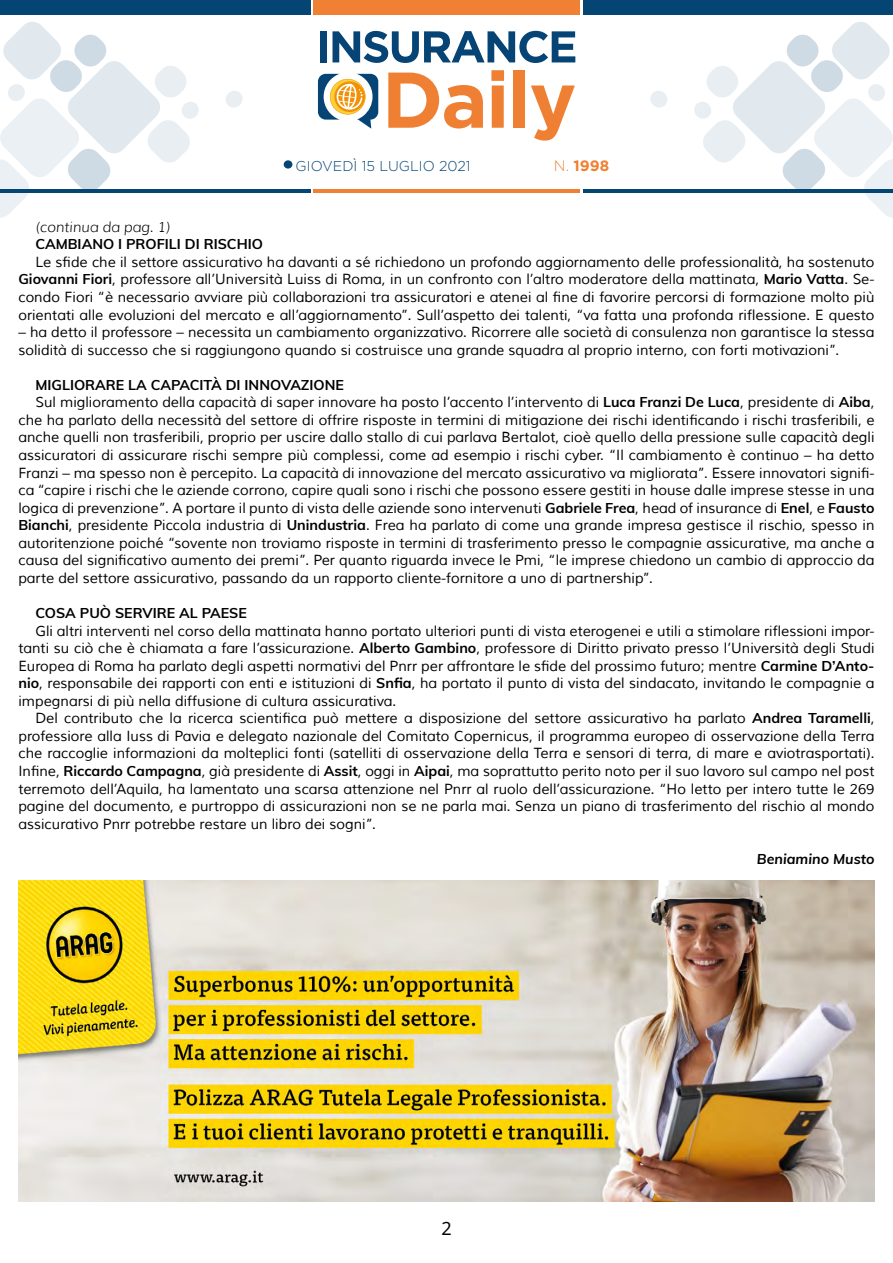
<style>
.page{position:relative;width:893px;height:1263px;background:#fff}
.page>*{position:absolute;margin:0;border:0;box-sizing:border-box;transform-origin:0 0}
.t1{font:18px "Noto Sans";color:#000}
.t2{font:700 15px "Gotham";color:#f08033}
.t3{font:14.25px/17.5px "Muli";color:#000;text-align:justify}
.t4{font:700 14.25px "Muli";color:#000}
.t5{font:300 14.25px "Gotham";color:#054573}
.t6{font:italic 300 14.25px "Muli";color:#000}
.t7{font:italic 700 14.25px "Muli";color:#000}
.s1{font-weight:300}
.s2{font-weight:700}
</style>
<div class="page">
<div style="left:583px;top:0;width:310px;height:15px;background:#054573"></div>
<div style="left:314px;top:0;width:266px;height:15px;background:#f08033"></div>
<hr style="left:583px;top:189px;width:310px;height:3px;background:#054573">
<hr style="left:314px;top:189px;width:266px;height:3px;background:#f08033">
<svg style="left:650px;top:91px;width:17px;height:17px"></svg>
<svg style="left:226px;top:91px;width:17px;height:17px"></svg>
<svg style="left:693px;top:22px;width:200px;height:196px"></svg>
<svg style="left:0;top:22px;width:200px;height:196px"></svg>
<svg style="left:318px;top:74px;width:60px;height:55px"></svg>
<svg style="left:388px;top:73px;width:95px;height:56px"></svg>
<svg style="left:491px;top:70px;width:13px;height:58px"></svg>
<div style="left:513px;top:70px;width:12px;height:58px;background:#ef7f32"></div>
<svg style="left:531px;top:85px;width:44px;height:56px"></svg>
<div style="left:320px;top:31px;width:7px;height:31px;background:#054474"></div>
<svg style="left:332px;top:31px;width:243px;height:32px"></svg>
<hr style="left:0;top:189px;width:310px;height:3px;background:#054573">
<div style="left:0;top:0;width:310px;height:15px;background:#054573"></div>
<div style="left:284px;top:160px;width:8px;height:9px;background:#054573;border-radius:50%"></div>
<img style="left:18px;top:880px;width:856px;height:321px">
<p class="t5" style="left:296px;top:158px;width:177px">GIOVEDÌ 15 LUGLIO 2021</p>
<p class="t2" style="left:554px;top:157px;width:57px"><span class="s1">N.</span> 1998</p>
<p class="t6" style="left:35px;top:218px;width:136px">(continua da pag. 1)</p>
<p class="t4" style="left:35px;top:234px;width:229px">CAMBIANO I PROFILI DI RISCHIO</p>
<p class="t3" style="left:18px;top:253px;width:858px;text-indent:17px">Le sfide che il settore assicurativo ha davanti a sé richiedono un profondo aggiornamento delle professionalità, ha sostenuto <span class="s2">Giovanni Fiori</span>, professore all’Università Luiss di Roma, in un confronto con l’altro moderatore della mattinata, <span class="s2">Mario Vatta</span>. Se&shy;condo Fiori “è necessario avviare più collaborazioni tra assicuratori e atenei al fine di favorire percorsi di formazione molto più orientati alle evoluzioni del mercato e all’aggiornamento”. Sull’aspetto dei talenti, “va fatta una profonda riflessione. E questo</p>
<p class="t3" style="left:18px;top:324px;width:858px">– ha detto il professore – necessita un cambiamento organizzativo. Ricorrere alle società di consulenza non garantisce la stessa solidità di successo che si raggiungono quando si costruisce una grande squadra al proprio interno, con forti motivazioni”.</p>
<p class="t4" style="left:35px;top:374px;width:310px">MIGLIORARE LA CAPACITÀ DI INNOVAZIONE</p>
<p class="t3" style="left:35px;top:394px;width:841px">Sul miglioramento della capacità di saper innovare ha posto l’accento l’intervento di <span class="s2">Luca Franzi De Luca</span>, presidente di <span class="s2">Aiba</span>,</p>
<p class="t3" style="left:18px;top:411px;width:858px">che ha parlato della necessità del settore di offrire risposte in termini di mitigazione dei rischi identificando i rischi trasferibili, e</p>
<p class="t3" style="left:18px;top:429px;width:858px">anche quelli non trasferibili, proprio per uscire dallo stallo di cui parlava Bertalot, cioè quello della pressione sulle capacità degli</p>
<p class="t3" style="left:18px;top:446px;width:858px">assicuratori di assicurare rischi sempre più complessi, come ad esempio i rischi cyber. “Il cambiamento è continuo – ha detto</p>
<p class="t3" style="left:18px;top:464px;width:858px">Franzi – ma spesso non è percepito. La capacità di innovazione del mercato assicurativo va migliorata”. Essere innovatori signifi-</p>
<p class="t3" style="left:18px;top:482px;width:858px">ca “capire i rischi che le aziende corrono, capire quali sono i rischi che possono essere gestiti in house dalle imprese stesse in una</p>
<p class="t3" style="left:18px;top:499px;width:858px">logica di prevenzione”. A portare il punto di vista delle aziende sono intervenuti <span class="s2">Gabriele Frea</span>, head of insurance di <span class="s2">Enel</span>, e <span class="s2">Fausto</span></p>
<p class="t3" style="left:18px;top:517px;width:858px"><span class="s2">Bianchi</span>, presidente Piccola industria di <span class="s2">Unindustria</span>. Frea ha parlato di come una grande impresa gestisce il rischio, spesso in</p>
<p class="t3" style="left:18px;top:534px;width:858px">autoritenzione poiché “sovente non troviamo risposte in termini di trasferimento presso le compagnie assicurative, ma anche a</p>
<p class="t3" style="left:18px;top:552px;width:858px">causa del significativo aumento dei premi”. Per quanto riguarda invece le Pmi, “le imprese chiedono un cambio di approccio da</p>
<p class="t3" style="left:18px;top:569px;width:636px">parte del settore assicurativo, passando da un rapporto cliente-fornitore a uno di partnership”.</p>
<p class="t4" style="left:35px;top:602px;width:213px">COSA PUÒ SERVIRE AL PAESE</p>
<p class="t3" style="left:18px;top:622px;width:858px;text-indent:17px">Gli altri interventi nel corso della mattinata hanno portato ulteriori punti di vista eterogenei e utili a stimolare riflessioni impor&shy;tanti su ciò che è chiamata a fare l’assicurazione. <span class="s2">Alberto Gambino</span>, professore di Diritto privato presso l’Università degli Studi Europea di Roma ha parlato degli aspetti normativi del Pnrr per affrontare le sfide del prossimo futuro; mentre <span class="s2">Carmine D’Anto&shy;nio</span>, responsabile dei rapporti con enti e istituzioni di <span class="s2">Snfia</span>, ha portato il punto di vista del sindacato, invitando le compagnie a impegnarsi di più nella diffusione di cultura assicurativa.</p>
<p class="t3" style="left:18px;top:710px;width:858px;text-indent:17px">Del contributo che la ricerca scientifica può mettere a disposizione del settore assicurativo ha parlato <span class="s2">Andrea Taramelli</span>, professiore alla Iuss di Pavia e delegato nazionale del Comitato Copernicus, il programma europeo di osservazione della Terra che raccoglie informazioni da molteplici fonti (satelliti di osservazione della Terra e sensori di terra, di mare e aviotrasportati).<br>Infine, <span class="s2">Riccardo Campagna</span>, già presidente di <span class="s2">Assit</span>, oggi in <span class="s2">Aipai</span>, ma soprattutto perito noto per il suo lavoro sul campo nel post terremoto dell’Aquila, ha lamentato una scarsa attenzione nel Pnrr al ruolo dell’assicurazione. “Ho letto per intero tutte le 269 pagine del documento, e purtroppo di assicurazioni non se ne parla mai. Senza un piano di trasferimento del rischio al mondo assicurativo Pnrr potrebbe restare un libro dei sogni”.</p>
<p class="t7" style="left:757px;top:848px;width:119px">Beniamino Musto</p>
<p class="t1" style="left:441px;top:1216px;width:12px">2</p>
</div>
